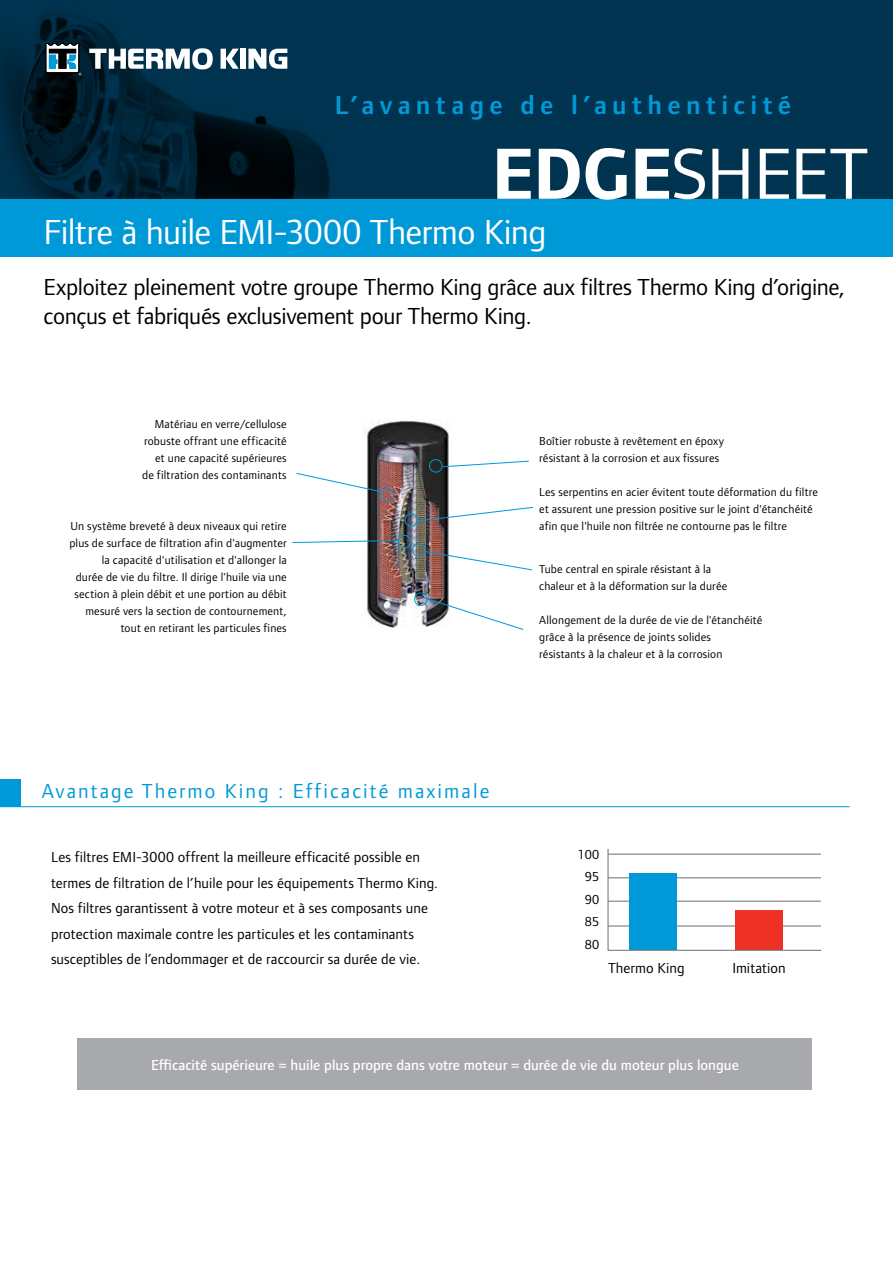
<style>
.page{position:relative;width:893px;height:1263px;background:#fff}
.page>*{position:absolute;margin:0;border:0;box-sizing:border-box;transform-origin:0 0}
.t1{font:75px "Foundry Form Sans";letter-spacing:-.02em;color:#fff}
.t2{font:36px "Foundry Form Sans";letter-spacing:-.015em;color:#fff}
.t3{font:600 27px "Foundry Form Sans";letter-spacing:.195em;color:#0099d8}
.t4{font:24px/28.5px "Foundry Form Sans";letter-spacing:-.015em;color:#000}
.t5{font:21px "Foundry Form Sans";letter-spacing:.1em;color:#0099d8}
.t6{font:15px/25.5px "Foundry Form Sans";letter-spacing:.005em;color:#000}
.t7{font:500 15px "Foundry Form Sans";color:#fff}
.t8{font:13.5px/22.5px "Foundry Form Sans";color:#000;text-align:center}
.t9{font:12px/17px "Foundry Form Sans";letter-spacing:.015em;color:#000}
.s1{font-weight:700}
</style>
<div class="page">
<img style="left:364px;top:420px;width:85px;height:208px">
<div style="left:381px;top:488px;width:13px;height:13px;border:1px solid #0099d8;border-radius:50%"></div>
<svg style="left:296px;top:472px;width:86px;height:20px"></svg>
<svg style="left:429px;top:459px;width:100px;height:14px"></svg>
<svg style="left:404px;top:507px;width:129px;height:20px"></svg>
<img style="left:292px;top:535px;width:240px;height:36px">
<svg style="left:414px;top:592px;width:110px;height:38px"></svg>
<div style="left:78px;top:1038px;width:734px;height:52px;background:#a7a9ac"></div>
<div style="left:0;top:780px;width:20px;height:27px;background:#0099d8"></div>
<hr style="left:0;top:806px;width:850px;height:1px;background:#0099d8">
<div style="left:0;top:186px;width:893px;height:71px;background:#0099d8"></div>
<div style="left:0;top:0;width:893px;height:199px;background:#003450"></div>
<img style="left:0;top:10px;width:330px;height:189px">
<svg style="left:89px;top:48px;width:124px;height:21px"></svg>
<svg style="left:221px;top:49px;width:18px;height:20px"></svg>
<div style="left:240px;top:49px;width:6px;height:20px;background:#fff"></div>
<svg style="left:248px;top:49px;width:39px;height:20px"></svg>
<svg style="left:45px;top:43px;width:36px;height:32px"></svg>
<svg style="left:608px;top:849px;width:214px;height:102px"></svg>
<h3 class="t3" style="left:335px;top:89px;width:458px">L’avantage de l’authenticité</h3>
<h1 class="t1" style="left:492px;top:129px;width:378px"><span class="s1">EDGE</span>SHEET</h1>
<h2 class="t2" style="left:44px;top:210px;width:504px">Filtre à huile EMI-3000 Thermo King</h2>
<h3 class="t4" style="left:44px;top:273px;width:803px">Exploitez pleinement votre groupe Thermo King grâce aux filtres Thermo King d’origine, conçus et fabriqués exclusivement pour Thermo King.</h3>
<p class="t9" style="left:142px;top:416px;width:146px;text-align:right">Matériau en verre/cellulose robuste offrant une efficacité et une capacité supérieures de filtration des contaminants</p>
<p class="t9" style="left:539px;top:433px;width:186px">Boîtier robuste à revêtement en époxy résistant à la corrosion et aux fissures</p>
<p class="t9" style="left:539px;top:484px;width:280px">Les serpentins en acier évitent toute déformation du filtre et assurent une pression positive sur le joint d'étanchéité</p>
<p class="t9" style="left:71px;top:518px;width:218px">Un système breveté à deux niveaux qui retire</p>
<p class="t9" style="left:539px;top:518px;width:249px">afin que l'huile non filtrée ne contourne pas le filtre</p>
<p class="t9" style="left:69px;top:535px;width:219px;text-align:right">plus de surface de filtration afin d'augmenter la capacité d'utilisation et d'allonger la<br>durée de vie du filtre. Il dirige l'huile via une section à plein débit et une portion au débit mesuré vers la section de contournement, tout en retirant les particules fines</p>
<p class="t9" style="left:539px;top:560px;width:190px">Tube central en spirale résistant à la chaleur et à la déformation sur la durée</p>
<p class="t9" style="left:539px;top:611px;width:225px">Allongement de la durée de vie de l'étanchéité grâce à la présence de joints solides<br>résistants à la chaleur et à la corrosion</p>
<h3 class="t5" style="left:42px;top:779px;width:449px">Avantage Thermo King : Efficacité maximale</h3>
<p class="t6" style="left:51px;top:844px;width:388px">Les filtres EMI-3000 offrent la meilleure efficacité possible en termes de filtration de l’huile pour les équipements Thermo King.<br>Nos filtres garantissent à votre moteur et à ses composants une protection maximale contre les particules et les contaminants susceptibles de l’endommager et de raccourcir sa durée de vie.</p>
<p class="t8" style="left:578px;top:843px;width:23px">100<br>95<br>90<br>85<br>80</p>
<p class="t6" style="left:608px;top:955px;width:78px">Thermo King</p>
<p class="t6" style="left:732px;top:955px;width:55px">Imitation</p>
<p class="t7" style="left:151px;top:1057px;width:589px">Efficacité supérieure = huile plus propre dans votre moteur = durée de vie du moteur plus longue</p>
</div>
